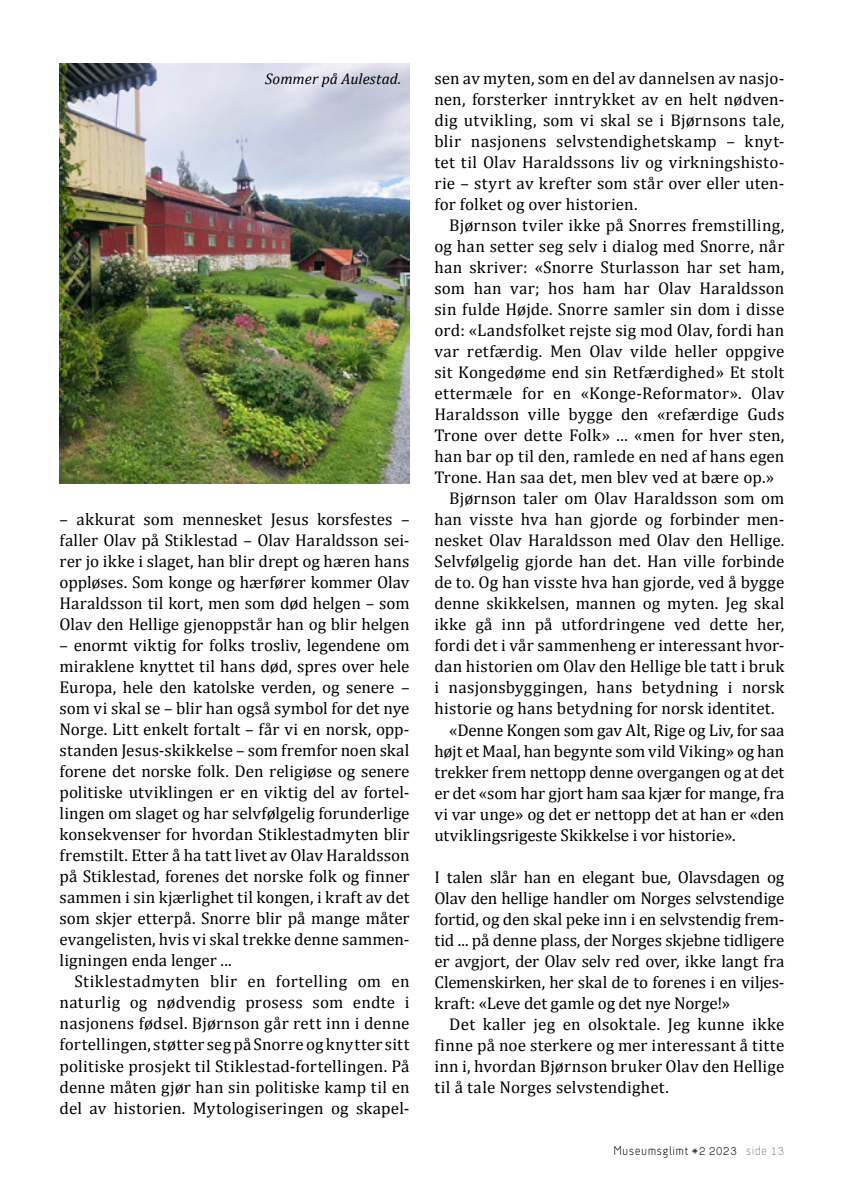
<style>
.page{position:relative;width:844px;height:1191px;background:#fff}
.page>*{position:absolute;margin:0;border:0;box-sizing:border-box;transform-origin:0 0}
.t1{font:17.15px/21px "Cambria";letter-spacing:.005em;color:#000;text-align:justify}
.t2{font:17.15px "Cambria";letter-spacing:-.015em;color:#000}
.t3{font:italic 15.4px "Cambria";letter-spacing:.005em;color:#000}
.t4{font:300 12.25px "Jacobs Sans";letter-spacing:.025em;color:#000}
.s1{color:#878787}
</style>
<div class="page">
<img style="left:60px;top:63px;width:349px;height:420px">
<p class="t3" style="left:265px;top:68px;width:138px">Sommer på Aulestad.</p>
<p class="t1" style="left:60px;top:509px;width:351px">– akkurat som mennesket Jesus korsfestes – faller Olav på Stiklestad – Olav Haraldsson sei&shy;rer jo ikke i slaget, han blir drept og hæren hans oppløses. Som konge og hærfører kommer Olav Haraldsson til kort, men som død helgen – som Olav den Hellige gjenoppstår han og blir helgen</p>
<p class="t1" style="left:60px;top:635px;width:351px">– enormt viktig for folks trosliv, legendene om miraklene knyttet til hans død, spres over hele Europa, hele den katolske verden, og senere – som vi skal se – blir han også symbol for det nye Norge. Litt enkelt fortalt – får vi en norsk, opp&shy;standen Jesus-skikkelse – som fremfor noen skal forene det norske folk. Den religiøse og senere politiske utviklingen er en viktig del av fortel&shy;lingen om slaget og har selvfølgelig forunderlige konsekvenser for hvordan Stiklestadmyten blir fremstilt. Etter å ha tatt livet av Olav Haraldsson på Stiklestad, forenes det norske folk og finner sammen i sin kjærlighet til kongen, i kraft av det som skjer etterpå. Snorre blir på mange måter evangelisten, hvis vi skal trekke denne sammen&shy;ligningen enda lenger ...</p>
<p class="t1" style="left:60px;top:971px;width:351px;text-indent:15px">Stiklestadmyten blir en fortelling om en naturlig og nødvendig prosess som endte i nasjonens fødsel. Bjørnson går rett inn i denne fortellingen, støtter seg på Snorre og knytter sitt politiske prosjekt til Stiklestad-fortellingen. På denne måten gjør han sin politiske kamp til en del av historien. Mytologiseringen og skapel-</p>
<p class="t1" style="left:434px;top:68px;width:351px">sen av myten, som en del av dannelsen av nasjo&shy;nen, forsterker inntrykket av en helt nødven&shy;dig utvikling, som vi skal se i Bjørnsons tale, blir nasjonens selvstendighetskamp – knyt&shy;tet til Olav Haraldssons liv og virkningshisto&shy;rie – styrt av krefter som står over eller uten&shy;for folket og over historien.</p>
<p class="t1" style="left:449px;top:215px;width:336px">Bjørnson tviler ikke på Snorres fremstilling,</p>
<p class="t1" style="left:434px;top:236px;width:351px">og han setter seg selv i dialog med Snorre, når</p>
<p class="t1" style="left:434px;top:257px;width:351px">han skriver: «Snorre Sturlasson har set ham,</p>
<p class="t1" style="left:434px;top:278px;width:351px">som han var; hos ham har Olav Haraldsson</p>
<p class="t1" style="left:434px;top:299px;width:351px">sin fulde Højde. Snorre samler sin dom i disse</p>
<p class="t1" style="left:434px;top:320px;width:351px">ord: «Landsfolket rejste sig mod Olav, fordi han</p>
<p class="t1" style="left:434px;top:341px;width:351px">var retfærdig. Men Olav vilde heller oppgive</p>
<p class="t1" style="left:434px;top:362px;width:351px">sit Kongedøme end sin Retfærdighed» Et stolt</p>
<p class="t1" style="left:434px;top:383px;width:351px">ettermæle for en «Konge-Reformator». Olav</p>
<p class="t1" style="left:434px;top:404px;width:351px">Haraldsson ville bygge den «refærdige Guds</p>
<p class="t1" style="left:434px;top:425px;width:351px">Trone over dette Folk» ... «men for hver sten,</p>
<p class="t1" style="left:434px;top:446px;width:351px">han bar op til den, ramlede en ned af hans egen</p>
<p class="t1" style="left:434px;top:467px;width:341px">Trone. Han saa det, men blev ved at bære op.»</p>
<p class="t1" style="left:449px;top:488px;width:336px">Bjørnson taler om Olav Haraldsson som om</p>
<p class="t1" style="left:434px;top:509px;width:351px">han visste hva han gjorde og forbinder men-</p>
<p class="t1" style="left:434px;top:530px;width:351px">nesket Olav Haraldsson med Olav den Hellige.</p>
<p class="t1" style="left:434px;top:551px;width:351px">Selvfølgelig gjorde han det. Han ville forbinde</p>
<p class="t1" style="left:434px;top:572px;width:351px">de to. Og han visste hva han gjorde, ved å bygge</p>
<p class="t1" style="left:434px;top:593px;width:351px">denne skikkelsen, mannen og myten. Jeg skal</p>
<p class="t1" style="left:434px;top:614px;width:351px">ikke gå inn på utfordringene ved dette her,</p>
<p class="t1" style="left:434px;top:635px;width:351px">fordi det i vår sammenheng er interessant hvor-</p>
<p class="t1" style="left:434px;top:656px;width:351px">dan historien om Olav den Hellige ble tatt i bruk</p>
<p class="t1" style="left:434px;top:677px;width:351px">i nasjonsbyggingen, hans betydning i norsk</p>
<p class="t1" style="left:434px;top:698px;width:342px">historie og hans betydning for norsk identitet.</p>
<p class="t1" style="left:449px;top:719px;width:336px">«Denne Kongen som gav Alt, Rige og Liv, for saa</p>
<p class="t1" style="left:434px;top:740px;width:351px">højt et Maal, han begynte som vild Viking» og han</p>
<p class="t2" style="left:434px;top:761px;width:351px">trekker frem nettopp denne overgangen og at det</p>
<p class="t1" style="left:434px;top:782px;width:351px">er det «som har gjort ham saa kjær for mange, fra</p>
<p class="t1" style="left:434px;top:803px;width:351px">vi var unge» og det er nettopp det at han er «den</p>
<p class="t1" style="left:434px;top:824px;width:303px">utviklingsrigeste Skikkelse i vor historie».</p>
<p class="t1" style="left:434px;top:866px;width:351px">I talen slår han en elegant bue, Olavsdagen og Olav den hellige handler om Norges selvstendige fortid, og den skal peke inn i en selvstendig frem&shy;tid ... på denne plass, der Norges skjebne tidligere er avgjort, der Olav selv red over, ikke langt fra Clemenskirken, her skal de to forenes i en viljes&shy;kraft: «Leve det gamle og det nye Norge!»</p>
<p class="t1" style="left:434px;top:1013px;width:351px;text-indent:15px">Det kaller jeg en olsoktale. Jeg kunne ikke finne på noe sterkere og mer interessant å titte inn i, hvordan Bjørnson bruker Olav den Hellige til å tale Norges selvstendighet.</p>
<p class="t4" style="left:613px;top:1143px;width:172px">Museumsglimt #2 2023 <span class="s1">side 13</span></p>
</div>
